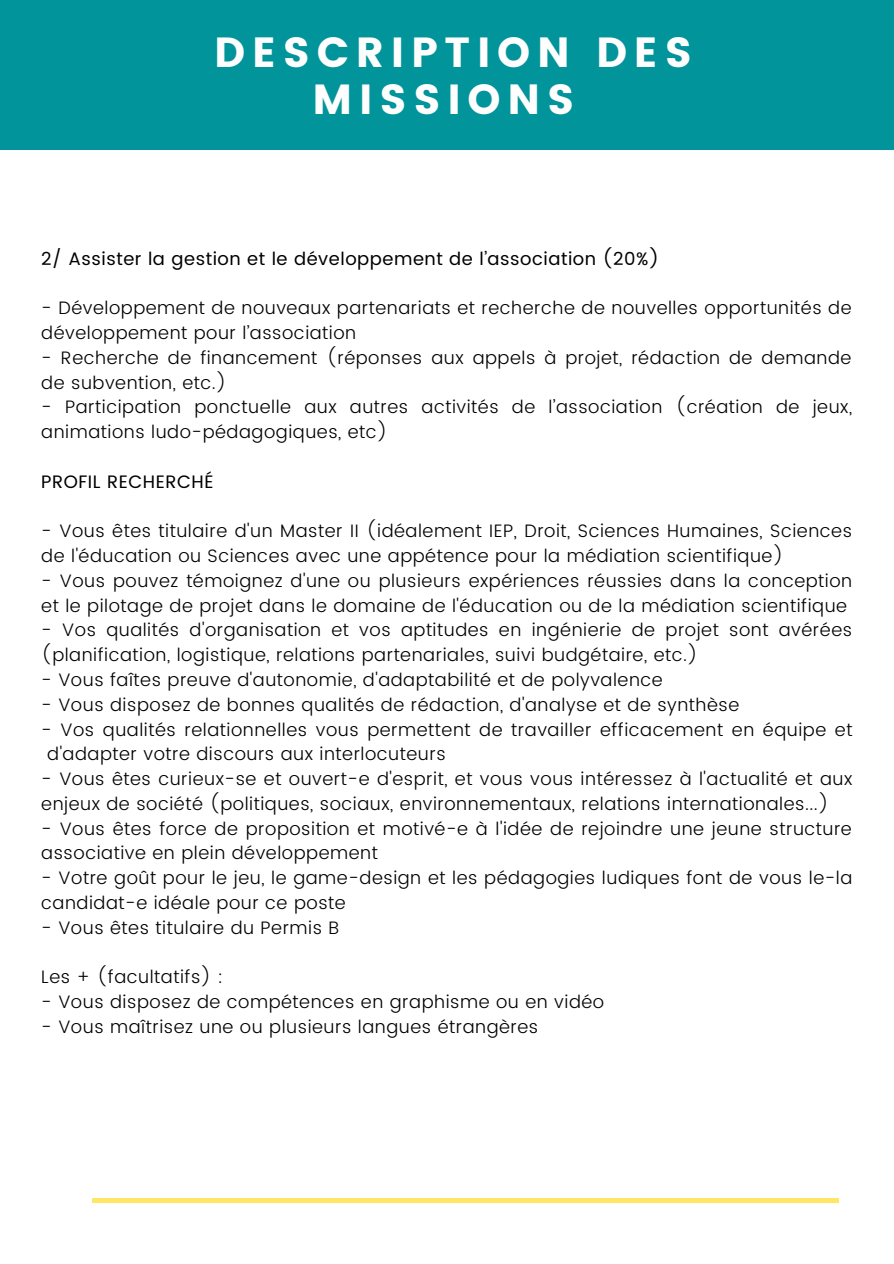
<style>
.page{position:relative;width:894px;height:1264px;background:#fff}
.page>*{position:absolute;margin:0;border:0;box-sizing:border-box;transform-origin:0 0}
.t1{font:42px/47.2px "Poppins";letter-spacing:.16em;color:#fdfefd;text-align:center}
.t2{font:300 18px/24.8px "Poppins";letter-spacing:.03em;color:#000}
.t3{font:18px "Poppins";letter-spacing:.03em;color:#000}
</style>
<div class="page">
<hr style="left:93px;top:1198px;width:745px;height:4px;background:#ffe664">
<div style="left:0;top:0;width:893px;height:150px;background:#01949a"></div>
<p class="t1" style="left:214px;top:28px;width:479px">DESCRIPTION DES<br>MISSIONS</p>
<p class="t3" style="left:41px;top:248px;width:619px">2/ Assister la gestion et le développement de l’association (20%)</p>
<p class="t2" style="left:41px;top:295px;width:811px">- Développement de nouveaux partenariats et recherche de nouvelles opportunités de développement pour l’association</p>
<p class="t2" style="left:41px;top:345px;width:811px">- Recherche de financement (réponses aux appels à projet, rédaction de demande de subvention, etc.)</p>
<p class="t2" style="left:41px;top:395px;width:812px">- Participation ponctuelle aux autres activités de l’association (création de jeux, animations ludo-pédagogiques, etc)</p>
<p class="t3" style="left:41px;top:471px;width:174px">PROFIL RECHERCHÉ</p>
<p class="t2" style="left:41px;top:518px;width:812px">- Vous êtes titulaire d'un Master II (idéalement IEP, Droit, Sciences Humaines, Sciences de l'éducation ou Sciences avec une appétence pour la médiation scientifique)</p>
<p class="t2" style="left:41px;top:568px;width:812px">- Vous pouvez témoignez d'une ou plusieurs expériences réussies dans la conception et le pilotage de projet dans le domaine de l'éducation ou de la médiation scientifique</p>
<p class="t2" style="left:41px;top:617px;width:812px">- Vos qualités d'organisation et vos aptitudes en ingénierie de projet sont avérées (planification, logistique, relations partenariales, suivi budgétaire, etc.)</p>
<p class="t2" style="left:41px;top:667px;width:623px">- Vous faîtes preuve d'autonomie, d'adaptabilité et de polyvalence</p>
<p class="t2" style="left:41px;top:692px;width:699px">- Vous disposez de bonnes qualités de rédaction, d'analyse et de synthèse</p>
<p class="t2" style="left:47px;top:717px;width:806px;text-indent:-6px">- Vos qualités relationnelles vous permettent de travailler efficacement en équipe et d'adapter votre discours aux interlocuteurs</p>
<p class="t2" style="left:41px;top:766px;width:812px">- Vous êtes curieux-se et ouvert-e d'esprit, et vous vous intéressez à l'actualité et aux enjeux de société (politiques, sociaux, environnementaux, relations internationales...)</p>
<p class="t2" style="left:41px;top:816px;width:811px">- Vous êtes force de proposition et motivé-e à l'idée de rejoindre une jeune structure associative en plein développement</p>
<p class="t2" style="left:41px;top:865px;width:812px">- Votre goût pour le jeu, le game-design et les pédagogies ludiques font de vous le-la candidat-e idéale pour ce poste</p>
<p class="t2" style="left:41px;top:915px;width:299px">- Vous êtes titulaire du Permis B</p>
<p class="t2" style="left:41px;top:964px;width:183px">Les + (facultatifs) :</p>
<p class="t2" style="left:41px;top:989px;width:564px">- Vous disposez de compétences en graphisme ou en vidéo</p>
<p class="t2" style="left:41px;top:1014px;width:498px">- Vous maîtrisez une ou plusieurs langues étrangères</p>
</div>
